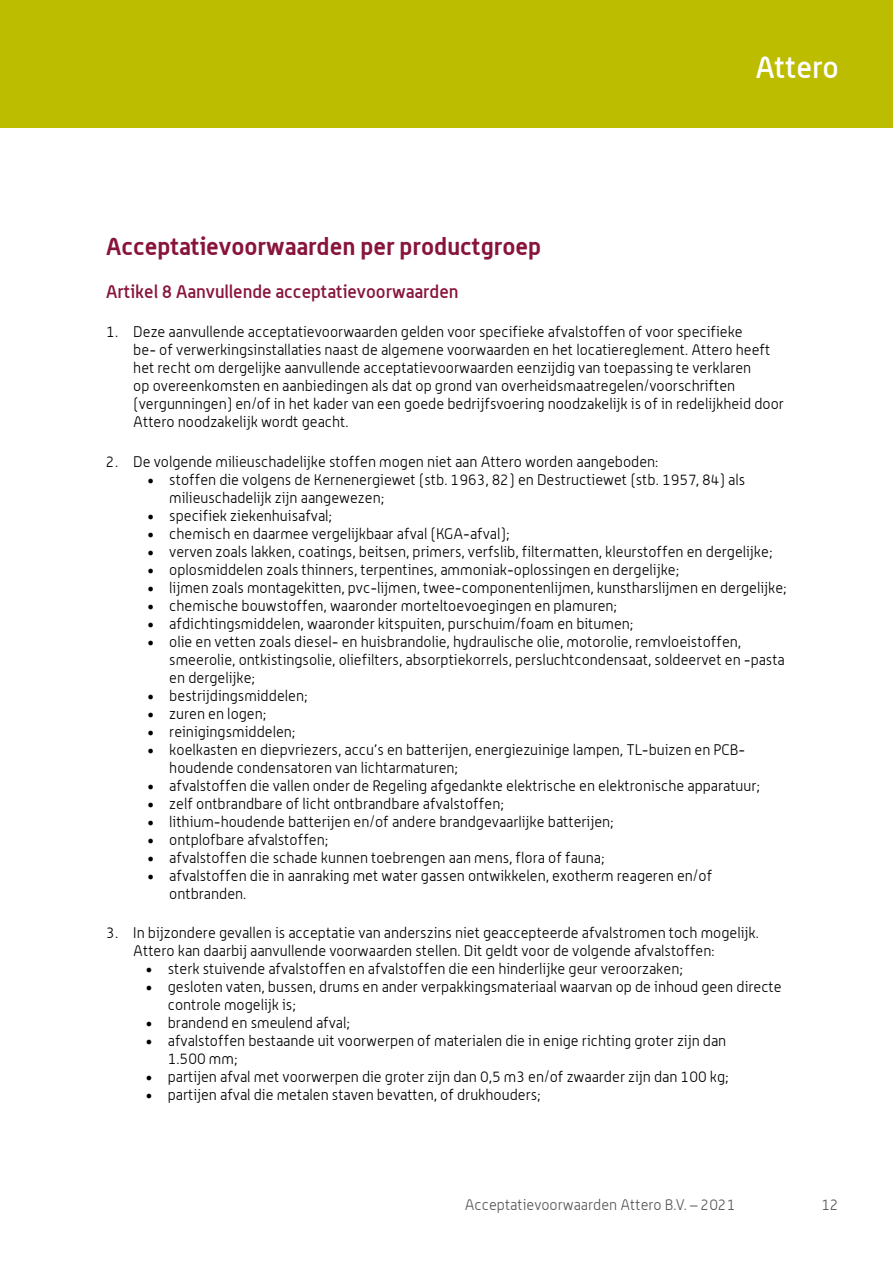
<style>
.page{position:relative;width:893px;height:1263px;background:#fff}
.page>*{position:absolute;margin:0;border:0;box-sizing:border-box;transform-origin:0 0}
.t1{font:500 30px "Alwyn";color:#fff}
.t2{font:700 24px "Alwyn";color:#88143c}
.t3{font:500 18px "Alwyn";color:#88143c}
.t4{font:300 15px/18px "Alwyn";color:#000}
.t5{font:300 15px "Alwyn";color:#575756}
</style>
<div class="page">
<div style="left:0;top:0;width:893px;height:128px;background:#bcbc00"></div>
<h1 class="t1" style="left:756px;top:49px;width:85px">Attero</h1>
<h2 class="t2" style="left:106px;top:232px;width:436px">Acceptatievoorwaarden per productgroep</h2>
<p class="t3" style="left:106px;top:281px;width:354px">Artikel 8 Aanvullende acceptatievoorwaarden</p>
<p class="t4" style="left:133px;top:323px;width:652px;text-indent:-27px">1. Deze aanvullende acceptatievoorwaarden gelden voor specifieke afvalstoffen of voor specifieke<br>be- of verwerkingsinstallaties naast de algemene voorwaarden en het locatiereglement. Attero heeft het recht om dergelijke aanvullende acceptatievoorwaarden eenzijdig van toepassing te verklaren<br>op overeenkomsten en aanbiedingen als dat op grond van overheidsmaatregelen/voorschriften (vergunningen) en/of in het kader van een goede bedrijfsvoering noodzakelijk is of in redelijkheid door Attero noodzakelijk wordt geacht.</p>
<p class="t4" style="left:106px;top:452px;width:554px">2. De volgende milieuschadelijke stoffen mogen niet aan Attero worden aangeboden:</p>
<p class="t4" style="left:169px;top:470px;width:577px;text-indent:-22px">• stoffen die volgens de Kernenergiewet (stb. 1963, 82) en Destructiewet (stb. 1957, 84) als milieuschadelijk zijn aangewezen;</p>
<p class="t4" style="left:147px;top:506px;width:187px">• specifiek ziekenhuisafval;</p>
<p class="t4" style="left:147px;top:524px;width:364px">• chemisch en daarmee vergelijkbaar afval (KGA-afval);</p>
<p class="t4" style="left:147px;top:542px;width:627px">• verven zoals lakken, coatings, beitsen, primers, verfslib, filtermatten, kleurstoffen en dergelijke;</p>
<p class="t4" style="left:147px;top:560px;width:534px">• oplosmiddelen zoals thinners, terpentines, ammoniak-oplossingen en dergelijke;</p>
<p class="t4" style="left:147px;top:578px;width:641px">• lijmen zoals montagekitten, pvc-lijmen, twee-componentenlijmen, kunstharslijmen en dergelijke;</p>
<p class="t4" style="left:147px;top:596px;width:472px">• chemische bouwstoffen, waaronder morteltoevoegingen en plamuren;</p>
<p class="t4" style="left:147px;top:614px;width:488px">• afdichtingsmiddelen, waaronder kitspuiten, purschuim/foam en bitumen;</p>
<p class="t4" style="left:169px;top:632px;width:617px;text-indent:-22px">• olie en vetten zoals diesel- en huisbrandolie, hydraulische olie, motorolie, remvloeistoffen, smeerolie, ontkistingsolie, oliefilters, absorptiekorrels, persluchtcondensaat, soldeervet en -pasta en dergelijke;</p>
<p class="t4" style="left:147px;top:686px;width:162px">• bestrijdingsmiddelen;</p>
<p class="t4" style="left:147px;top:704px;width:121px">• zuren en logen;</p>
<p class="t4" style="left:147px;top:722px;width:150px">• reinigingsmiddelen;</p>
<p class="t4" style="left:169px;top:740px;width:577px;text-indent:-22px">• koelkasten en diepvriezers, accu’s en batterijen, energiezuinige lampen, TL-buizen en PCB&shy;houdende condensatoren van lichtarmaturen;</p>
<p class="t4" style="left:147px;top:776px;width:615px">• afvalstoffen die vallen onder de Regeling afgedankte elektrische en elektronische apparatuur;</p>
<p class="t4" style="left:147px;top:794px;width:359px">• zelf ontbrandbare of licht ontbrandbare afvalstoffen;</p>
<p class="t4" style="left:147px;top:812px;width:468px">• lithium-houdende batterijen en/of andere brandgevaarlijke batterijen;</p>
<p class="t4" style="left:147px;top:830px;width:183px">• ontplofbare afvalstoffen;</p>
<p class="t4" style="left:147px;top:848px;width:459px">• afvalstoffen die schade kunnen toebrengen aan mens, flora of fauna;</p>
<p class="t4" style="left:169px;top:866px;width:544px;text-indent:-22px">• afvalstoffen die in aanraking met water gassen ontwikkelen, exotherm reageren en/of ontbranden.</p>
<p class="t4" style="left:133px;top:923px;width:627px;text-indent:-27px">3. In bijzondere gevallen is acceptatie van anderszins niet geaccepteerde afvalstromen toch mogelijk.<br>Attero kan daarbij aanvullende voorwaarden stellen. Dit geldt voor de volgende afvalstoffen:</p>
<p class="t4" style="left:145px;top:959px;width:539px">• sterk stuivende afvalstoffen en afvalstoffen die een hinderlijke geur veroorzaken;</p>
<p class="t4" style="left:168px;top:977px;width:615px;text-indent:-22px">• gesloten vaten, bussen, drums en ander verpakkingsmateriaal waarvan op de inhoud geen directe controle mogelijk is;</p>
<p class="t4" style="left:145px;top:1013px;width:206px">• brandend en smeulend afval;</p>
<p class="t4" style="left:168px;top:1031px;width:560px;text-indent:-22px">• afvalstoffen bestaande uit voorwerpen of materialen die in enige richting groter zijn dan<br>1.500 mm;</p>
<p class="t4" style="left:145px;top:1067px;width:585px">• partijen afval met voorwerpen die groter zijn dan 0,5 m3 en/of zwaarder zijn dan 100 kg;</p>
<p class="t4" style="left:145px;top:1085px;width:397px">• partijen afval die metalen staven bevatten, of drukhouders;</p>
<p class="t5" style="left:465px;top:1196px;width:272px">Acceptatievoorwaarden Attero B.V. – 2021</p>
<p class="t5" style="left:822px;top:1196px;width:19px">12</p>
</div>
